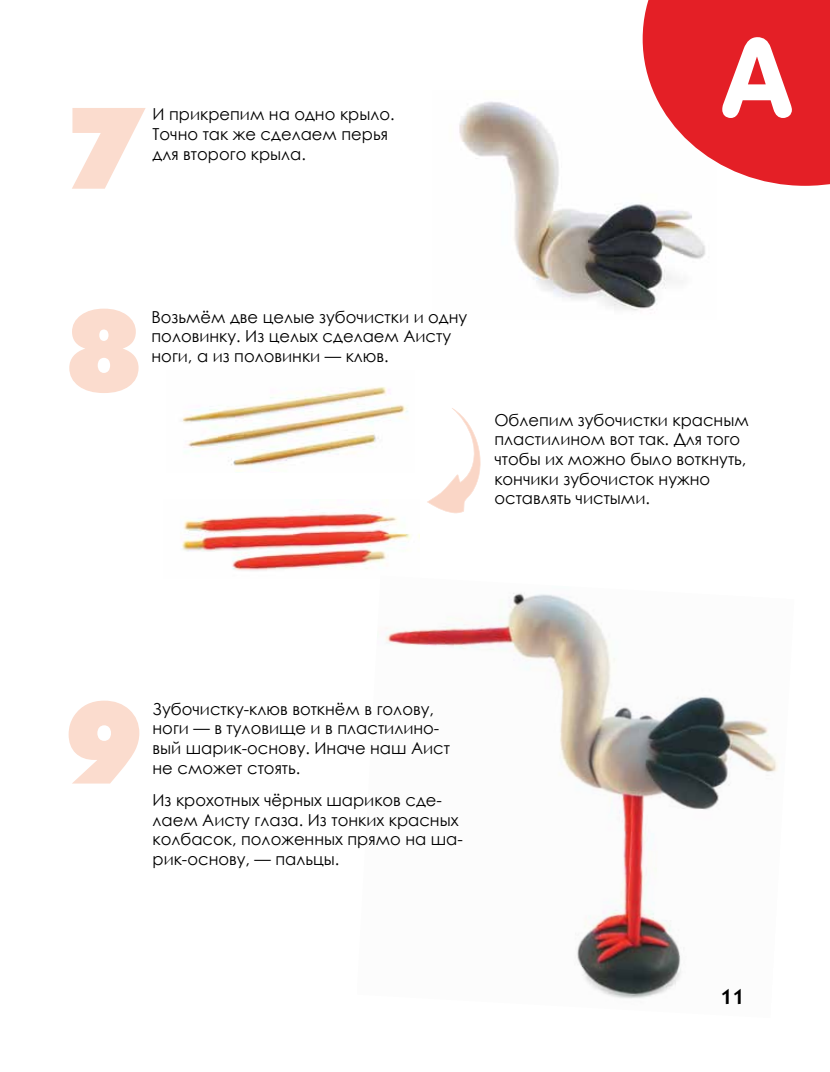
<style>
.page{position:relative;width:830px;height:1072px;background:#fff}
.page>*{position:absolute;margin:0;border:0;box-sizing:border-box;transform-origin:0 0}
.t1{font:900 114px/202.2px "Futura BT";color:#fbdcce}
.t2{font:600 21px "Kabel C";color:#000}
.t3{font:16.5px/19.6px "Century Gothic";color:#000}
</style>
<div class="page">
<img style="left:459px;top:101px;width:247px;height:210px">
<img style="left:182px;top:387px;width:220px;height:85px">
<img style="left:182px;top:509px;width:237px;height:62px">
<img style="left:385px;top:593px;width:393px;height:406px">
<svg style="left:642px;top:0;width:187px;height:186px"></svg>
<svg style="left:402px;top:405px;width:79px;height:115px"></svg>
<h1 class="t1" style="left:65px;top:46px;width:80px">7<br>8</h1>
<p class="t3" style="left:152px;top:104px;width:243px">И прикрепим на одно крыло.<br>Точно так же сделаем перья для второго крыла.</p>
<p class="t3" style="left:151px;top:307px;width:317px">Возьмём две целые зубочистки и одну половинку. Из целых сделаем Аисту ноги, а из половинки — клюв.</p>
<p class="t3" style="left:494px;top:409px;width:256px">Облепим зубочистки красным пластилином вот так. Для того чтобы их можно было воткнуть, кончики зубочисток нужно оставлять чистыми.</p>
<h1 class="t1" style="left:65px;top:640px;width:80px">9</h1>
<p class="t3" style="left:152px;top:698px;width:299px">Зубочистку-клюв воткнём в голову, ноги — в туловище и в пластилино&shy;вый шарик-основу. Иначе наш Аист не сможет стоять.</p>
<p class="t3" style="left:152px;top:790px;width:312px">Из крохотных чёрных шариков сде&shy;лаем Аисту глаза. Из тонких красных колбасок, положенных прямо на ша&shy;рик-основу, — пальцы.</p>
<p class="t2" style="left:720px;top:985px;width:25px">11</p>
</div>
